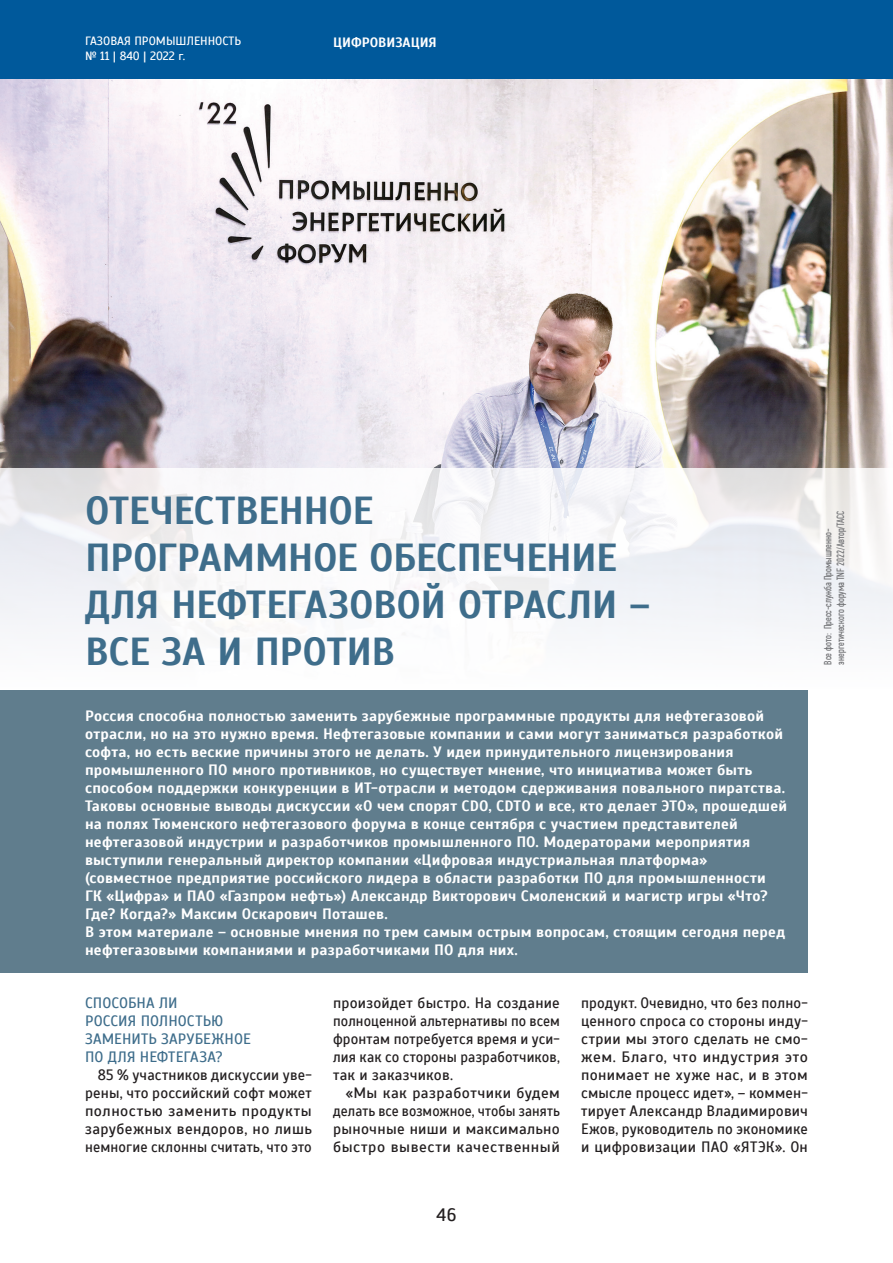
<style>
.page{position:relative;width:893px;height:1263px;background:#fff}
.page>*{position:absolute;margin:0;border:0;box-sizing:border-box;transform-origin:0 0}
.zag{font:700 39px/46.8px "Scada";letter-spacing:-.015em;color:#3e6d8b}
.t1{font:18px "Scada";color:#231f20}
.vrez{font:700 15px/18px "Scada";letter-spacing:.015em;color:#fff}
.text-main{font:15px/18px "Scada";letter-spacing:.015em;color:#231f20;text-align:justify}
.podzag_нов{font:15px/18px "Scada";letter-spacing:.005em;color:#3e6d8b}
.t2{font:700 13.5px "Scada";color:#fff}
.t3{font:12px/14.4px "Scada";color:#fff}
.podpis_foto2{font:10.5px/12.6px "PF Din Text Comp Pro";color:#6c6d70}
</style>
<div class="page">
<div style="left:0;top:0;width:893px;height:81px;background:#00599b"></div>
<img style="left:0;top:80px;width:893px;height:388px">
<svg style="left:0;top:468px;width:893px;height:161px;fill:#f5f5f8"></svg>
<div style="left:0;top:690px;width:808px;height:282px;background:#607d8d"></div>
<p class="t3" style="left:85px;top:34px;width:158px">ГАЗОВАЯ ПРОМЫШЛЕННОСТЬ № 11 | 840 | 2022 г.</p>
<p class="t2" style="left:333px;top:34px;width:105px">ЦИФРОВИЗАЦИЯ</p>
<p class="zag" style="left:85px;top:488px;width:566px">ОТЕЧЕСТВЕННОЕ<br>ПРОГРАММНОЕ ОБЕСПЕЧЕНИЕ<br>ДЛЯ НЕФТЕГАЗОВОЙ ОТРАСЛИ –<br>ВСЕ ЗА И ПРОТИВ</p>
<p class="podpis_foto2" style="left:822px;top:664px;width:155px;rotate:-90deg">Все фото: Пресс-служба Промышленно&shy;энергетического форума TNF 2022/Автор/ТАСС</p>
<p class="vrez" style="left:85px;top:707px;width:703px">Россия способна полностью заменить зарубежные программные продукты для нефтегазовой отрасли, но на это нужно время. Нефтегазовые компании и сами могут заниматься разработкой софта, но есть веские причины этого не делать. У идеи принудительного лицензирования промышленного ПО много противников, но существует мнение, что инициатива может быть способом поддержки конкуренции в ИТ-отрасли и методом сдерживания повального пиратства.<br>Таковы основные выводы дискуссии «О чем спорят CDO, CDTO и все, кто делает ЭТО», прошедшей на полях Тюменского нефтегазового форума в конце сентября с участием представителей нефтегазовой индустрии и разработчиков промышленного ПО. Модераторами мероприятия выступили генеральный директор компании «Цифровая индустриальная платформа» (совместное предприятие российского лидера в области разработки ПО для промышленности<br>ГК «Цифра» и ПАО «Газпром нефть») Александр Викторович Смоленский и магистр игры «Что?<br>Где? Когда?» Максим Оскарович Поташев.</p>
<p class="vrez" style="left:85px;top:923px;width:702px">В этом материале – основные мнения по трем самым острым вопросам, стоящим сегодня перед нефтегазовыми компаниями и разработчиками ПО для них.</p>
<p class="podzag_нов" style="left:85px;top:994px;width:167px">СПОСОБНА ЛИ<br>РОССИЯ ПОЛНОСТЬЮ<br>ЗАМЕНИТЬ ЗАРУБЕЖНОЕ<br>ПО ДЛЯ НЕФТЕГАЗА?</p>
<p class="text-main" style="left:85px;top:1066px;width:228px;text-indent:13px">85 % участников дискуссии уве&shy;рены, что российский софт может полностью заменить продукты зарубежных вендоров, но лишь немногие склонны считать, что это</p>
<p class="text-main" style="left:333px;top:994px;width:228px">произойдет быстро. На создание полноценной альтернативы по всем фронтам потребуется время и уси&shy;лия как со стороны разработчиков, так и заказчиков.</p>
<p class="text-main" style="left:333px;top:1084px;width:228px;text-indent:13px">«Мы как разработчики будем делать все возможное, чтобы занять рыночные ниши и максимально быстро вывести качественный</p>
<p class="text-main" style="left:581px;top:994px;width:228px">продукт. Очевидно, что без полно&shy;ценного спроса со стороны инду&shy;стрии мы этого сделать не смо&shy;жем. Благо, что индустрия это понимает не хуже нас, и в этом смысле процесс идет», – коммен&shy;тирует Александр Владимирович Ежов, руководитель по экономике и цифровизации ПАО «ЯТЭК». Он</p>
<p class="t1" style="left:437px;top:1204px;width:21px">46</p>
</div>
